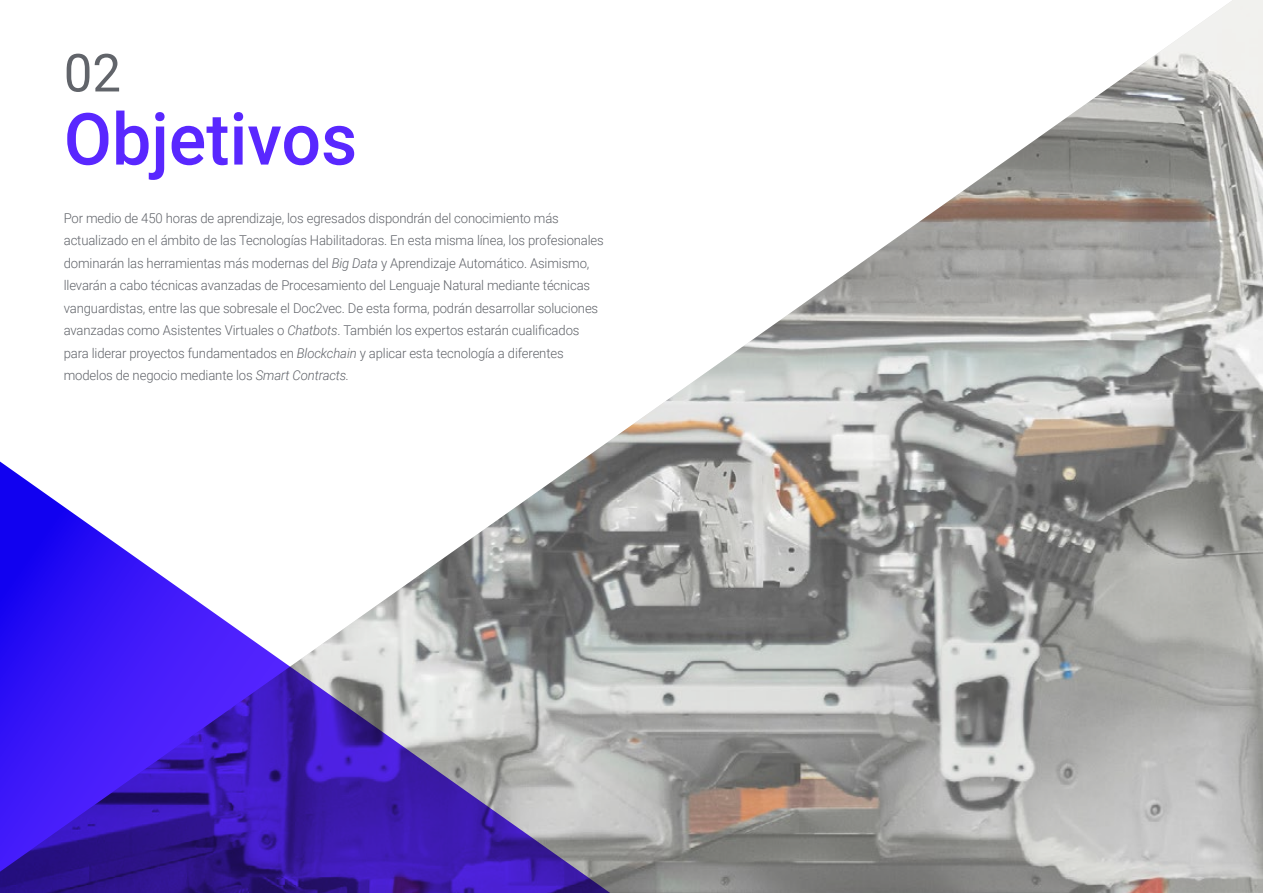
<style>
.page{position:relative;width:1263px;height:893px;background:#fff}
.page>*{position:absolute;margin:0;border:0;box-sizing:border-box;transform-origin:0 0}
.t1{font:500 72px "Roboto";color:#5927ff}
.t2{font:52.5px "Roboto";color:#61646a}
.t3{font:300 13.5px/22.5px "Roboto";letter-spacing:-.01em;color:#61646a}
.s1{font-style:italic}
</style>
<div class="page">
<img style="left:602px;top:0;width:661px;height:893px">
<svg style="left:0;top:446px;width:640px;height:447px"></svg>
<h2 class="t2" style="left:64px;top:36px;width:59px">02</h2>
<h1 class="t1" style="left:64px;top:89px;width:295px">Objetivos</h1>
<p class="t3" style="left:64px;top:206px;width:542px">Por medio de 450 horas de aprendizaje, los egresados dispondrán del conocimiento más actualizado en el ámbito de las Tecnologías Habilitadoras. En esta misma línea, los profesionales dominarán las herramientas más modernas del <span class="s1">Big Data</span> y Aprendizaje Automático. Asimismo, llevarán a cabo técnicas avanzadas de Procesamiento del Lenguaje Natural mediante técnicas vanguardistas, entre las que sobresale el Doc2vec. De esta forma, podrán desarrollar soluciones avanzadas como Asistentes Virtuales o <span class="s1">Chatbots</span>. También los expertos estarán cualificados para liderar proyectos fundamentados en <span class="s1">Blockchain</span> y aplicar esta tecnología a diferentes modelos de negocio mediante los <span class="s1">Smart Contracts.</span></p>
</div>
